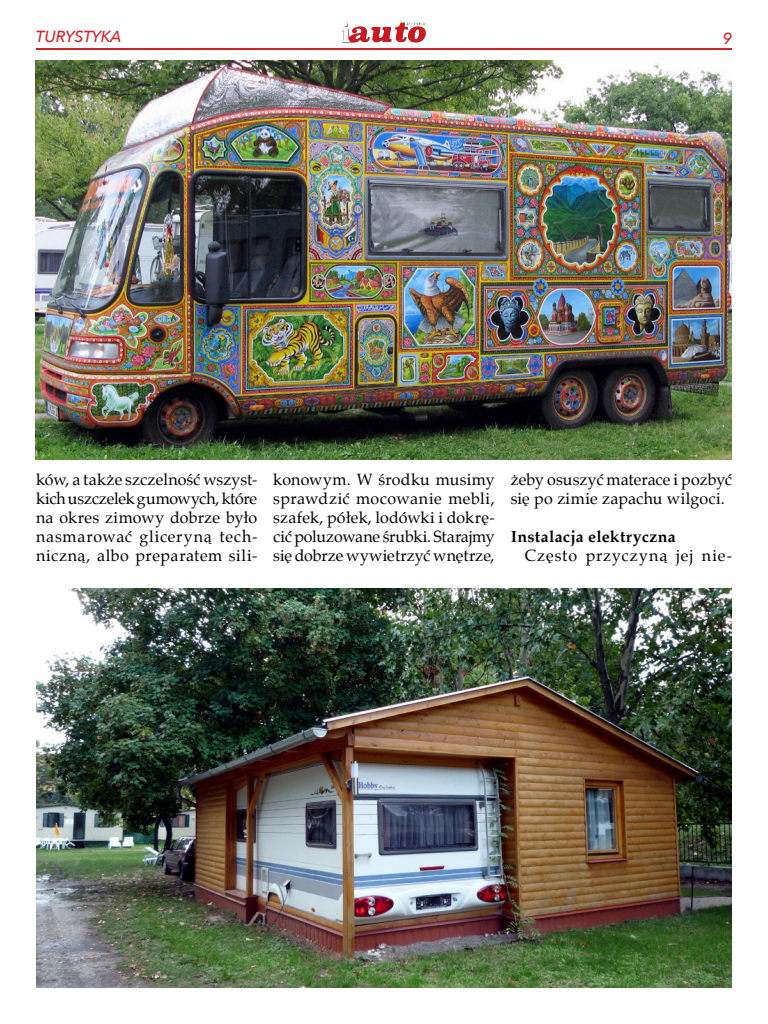
<style>
.page{position:relative;width:768px;height:1024px;background:#fff}
.page>*{position:absolute;margin:0;border:0;box-sizing:border-box;transform-origin:0 0}
.Tekst{font:16px/19px "Palatino";letter-spacing:.02em;color:#000;text-align:justify}
.Tekst-2{font:16px "Palatino";letter-spacing:.06em;color:#000}
.Śródtytuł{font:700 16px "Palatino";letter-spacing:.02em;color:#000}
.t1{font:italic 500 16px "Avenir Next";color:#d22328}
</style>
<div class="page">
<hr style="left:36px;top:48px;width:696px;height:2px;background:#d22328">
<img style="left:343px;top:22px;width:83px;height:21px">
<img style="left:36px;top:60px;width:696px;height:400px">
<img style="left:36px;top:588px;width:696px;height:400px">
<p class="t1" style="left:36px;top:23px;width:87px">TURYSTYKA</p>
<p class="t1" style="left:722px;top:24px;width:11px">9</p>
<p class="Tekst" style="left:36px;top:470px;width:223px">ków, a także szczelność wszyst&shy;kich uszczelek gumowych, które na okres zimowy dobrze było nasmarować gliceryną tech&shy;niczną, albo preparatem sili-</p>
<p class="Tekst" style="left:273px;top:470px;width:223px">konowym. W środku musimy sprawdzić mocowanie mebli, szafek, półek, lodówki i dokrę&shy;cić poluzowane śrubki. Starajmy się dobrze wywietrzyć wnętrze,</p>
<p class="Tekst" style="left:511px;top:470px;width:223px">żeby osuszyć materace i pozbyć się po zimie zapachu wilgoci.</p>
<p class="Śródtytuł" style="left:511px;top:523px;width:167px">Instalacja elektryczna</p>
<p class="Tekst-2" style="left:525px;top:542px;width:209px">Często przyczyną jej nie-</p>
</div>
